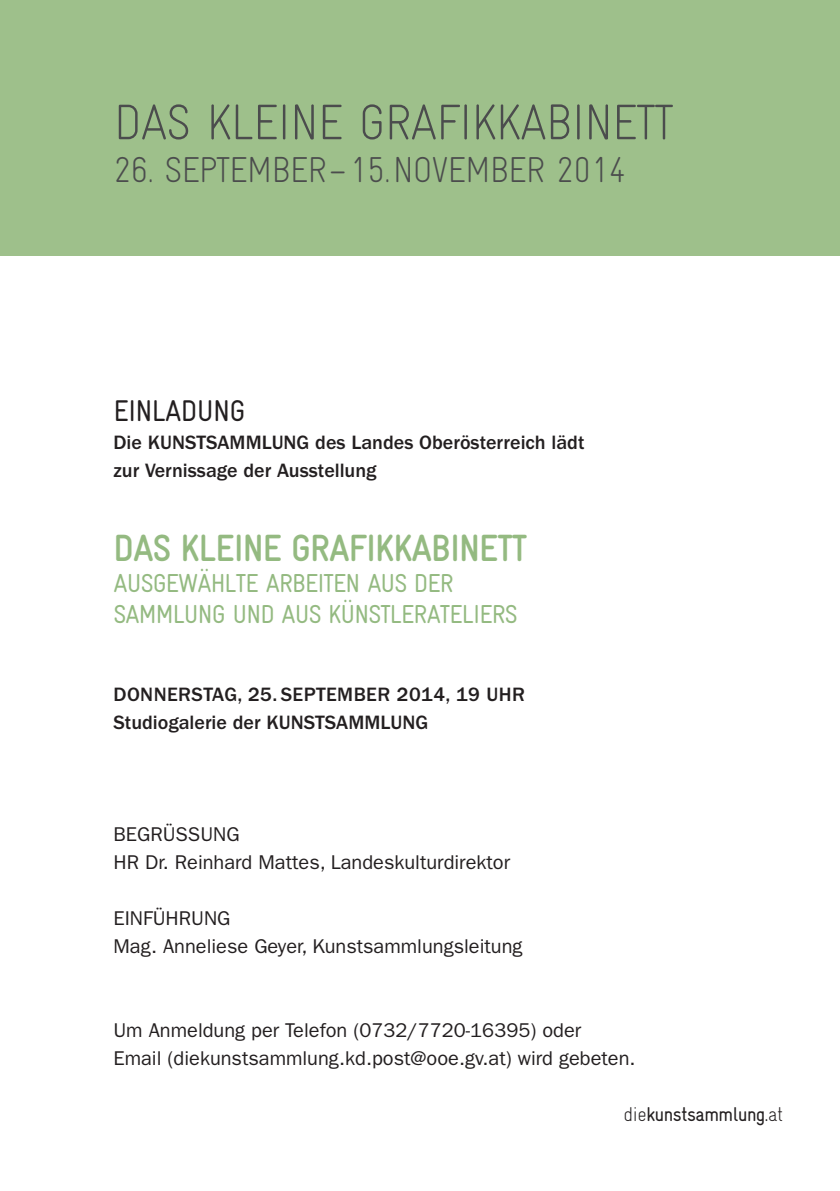
<style>
.page{position:relative;width:840px;height:1191px;background:#fff}
.page>*{position:absolute;margin:0;border:0;box-sizing:border-box;transform-origin:0 0}
.t1{font:300 condensed 50px "Gravur";letter-spacing:-.03em;color:#4b4c4d}
.t2{font:700 condensed 38px "Gravur";letter-spacing:-.025em;color:#94ba81}
.t3{font:300 condensed 36px "Gravur";letter-spacing:-.03em;color:#4b4c4d}
.t4{font:condensed 30px "Gravur";letter-spacing:-.025em;color:#231f20}
.t5{font:condensed 26px/31.2px "Gravur";letter-spacing:-.035em;color:#94ba81}
.t6{font:20px/28px "ITC Franklin Gothic Std";color:#231f20}
.t7{font:500 20px/28px "ITC Franklin Gothic Std";color:#231f20}
.t8{font:condensed 20px "Gravur";letter-spacing:-.025em;color:#231f20}
.s1{font-weight:300}
</style>
<div class="page">
<div style="left:0;top:0;width:839px;height:255px;background:#9ec08b"></div>
<h1 class="t1" style="left:113px;top:94px;width:561px">DAS KLEINE GRAFIKKABINETT</h1>
<h3 class="t3" style="left:113px;top:150px;width:514px">26. SEPTEMBER–15.NOVEMBER 2014</h3>
<h3 class="t4" style="left:113px;top:393px;width:133px">EINLADUNG</h3>
<p class="t7" style="left:113px;top:428px;width:472px">Die KUNSTSAMMLUNG des Landes Oberösterreich lädt zur Vernissage der Ausstellung</p>
<h2 class="t2" style="left:113px;top:527px;width:415px">DAS KLEINE GRAFIKKABINETT</h2>
<h3 class="t5" style="left:113px;top:567px;width:405px">AUSGEWÄHLTE ARBEITEN AUS DER<br>SAMMLUNG UND AUS KÜNSTLERATELIERS</h3>
<p class="t7" style="left:113px;top:680px;width:413px">DONNERSTAG, 25. SEPTEMBER 2014, 19 UHR<br>Studiogalerie der KUNSTSAMMLUNG</p>
<p class="t6" style="left:113px;top:820px;width:398px">BegrüSSung<br>HR Dr. Reinhard Mattes, Landeskulturdirektor</p>
<p class="t6" style="left:113px;top:904px;width:410px">Einführung<br>Mag. Anneliese Geyer, Kunstsammlungsleitung</p>
<p class="t6" style="left:113px;top:1016px;width:523px">U m Anmeldung per Telefon (0732/7720-16395) oder<br>Email (diekunstsammlung.kd.post@ooe.gv.at) wird gebeten.</p>
<p class="t8" style="left:623px;top:1103px;width:161px"><span class="s1">die</span>kunstsammlung.<span class="s1">at</span></p>
</div>
